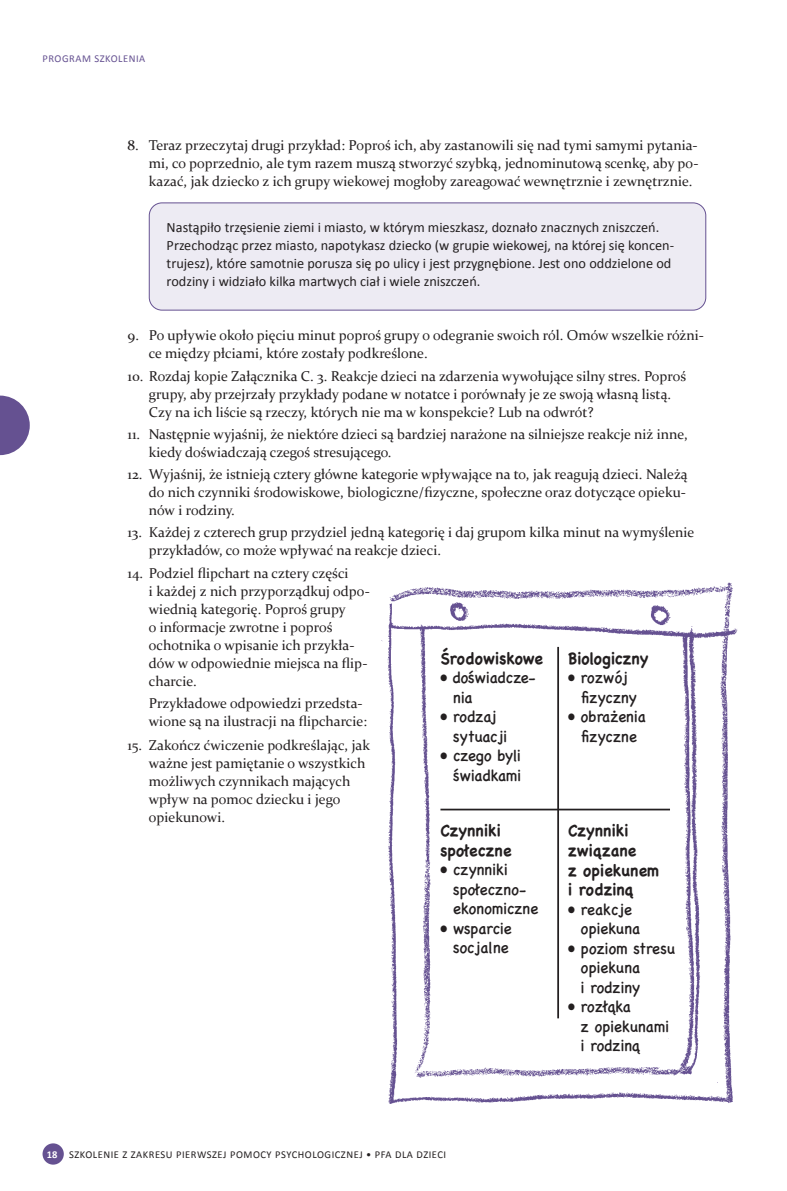
<style>
.page{position:relative;width:787px;height:1191px;background:#fff}
.page>*{position:absolute;margin:0;border:0;box-sizing:border-box;transform-origin:0 0}
.t1{font:16.5px/19.5px "Chalkboard SE";color:#231f20;scale:.91 1}
.t2{font:700 16.5px/19.8px "Chalkboard SE";color:#231f20;scale:.94 1}
.t3{font:14.25px/18px "Constantia";color:#231f20}
.Boksbrød{font:14.25px/18px "Calibri";color:#231f20}
.t4{font:10.5px "Calibri";letter-spacing:.05em;color:#231f20}
.t5{font:10.5px "Calibri";letter-spacing:.05em;color:#655191}
.s1{font-weight:700;color:#fff}
</style>
<div class="page">
<div style="left:43px;top:1143px;width:21px;height:21px;background:#655191;border-radius:50%"></div>
<svg style="left:0;top:395px;width:30px;height:60px"></svg>
<img style="left:382px;top:582px;width:356px;height:522px">
<hr style="left:557px;top:647px;width:2px;height:371px;background:#231f20">
<hr style="left:440px;top:808px;width:230px;height:2px;background:#231f20">
<div style="left:149px;top:203px;width:556px;height:107px;background:#edebf3;border-radius:13px"></div>
<div style="left:149px;top:202px;width:557px;height:108px;border:1px solid #655191;border-radius:13px"></div>
<p class="t5" style="left:43px;top:52px;width:104px">PROGRAM SZKOLENIA</p>
<p class="t3" style="left:149px;top:135px;width:551px;text-align:justify;text-indent:-21px">8. Teraz przeczytaj drugi przykład: Poproś ich, aby zastanowili się nad tymi samymi pytania&shy;mi, co poprzednio, ale tym razem muszą stworzyć szybką, jednominutową scenkę, aby po&shy;kazać, jak dziecko z ich grupy wiekowej mogłoby zareagować wewnętrznie i zewnętrznie.</p>
<p class="Boksbrød" style="left:167px;top:218px;width:509px">Nastąpiło trzęsienie ziemi i miasto, w którym mieszkasz, doznało znacznych zniszczeń.<br>Przechodząc przez miasto, napotykasz dziecko (w grupie wiekowej, na której się koncen&shy;trujesz), które samotnie porusza się po ulicy i jest przygnębione. Jest ono oddzielone od rodziny i widziało kilka martwych ciał i wiele zniszczeń.</p>
<p class="t3" style="left:149px;top:326px;width:556px;text-indent:-21px">9. Po upływie około pięciu minut poproś grupy o odegranie swoich ról. Omów wszelkie różni&shy;ce między płciami, które zostały podkreślone.</p>
<p class="t3" style="left:149px;top:366px;width:539px;text-indent:-21px">10. Rozdaj kopie Załącznika C. 3. Reakcje dzieci na zdarzenia wywołujące silny stres. Poproś grupy, aby przejrzały przykłady podane w notatce i porównały je ze swoją własną listą.<br>Czy na ich liście są rzeczy, których nie ma w konspekcie? Lub na odwrót?</p>
<p class="t3" style="left:149px;top:424px;width:540px;text-indent:-21px">11. Następnie wyjaśnij, że niektóre dzieci są bardziej narażone na silniejsze reakcje niż inne, kiedy doświadczają czegoś stresującego.</p>
<p class="t3" style="left:149px;top:464px;width:540px;text-indent:-21px">12. Wyjaśnij, że istnieją cztery główne kategorie wpływające na to, jak reagują dzieci. Należą do nich czynniki środowiskowe, biologiczne/fizyczne, społeczne oraz dotyczące opieku&shy;nów i rodziny.</p>
<p class="t3" style="left:149px;top:523px;width:547px;text-indent:-21px">13. Każdej z czterech grup przydziel jedną kategorię i daj grupom kilka minut na wymyślenie przykładów, co może wpływać na reakcje dzieci.</p>
<p class="t3" style="left:149px;top:563px;width:222px;text-indent:-21px">14. Podziel flipchart na cztery części<br>i każdej z nich przyporządkuj odpo&shy;wiednią kategorię. Poproś grupy<br>o informacje zwrotne i poproś ochotnika o wpisanie ich przykła&shy;dów w odpowiednie miejsca na flip&shy;charcie.</p>
<p class="t3" style="left:149px;top:693px;width:220px">Przykładowe odpowiedzi przedsta&shy;wione są na ilustracji na flipcharcie:</p>
<p class="t3" style="left:149px;top:735px;width:223px;text-indent:-21px">15. Zakończ ćwiczenie podkreślając, jak ważne jest pamiętanie o wszystkich możliwych czynnikach mających wpływ na pomoc dziecku i jego opiekunowi.</p>
<p class="t2" style="left:440px;top:648px;width:110px">Środowiskowe</p>
<p class="t1" style="left:453px;top:667px;width:92px;text-indent:-13px">• doświadcze&shy;nia</p>
<p class="t1" style="left:453px;top:706px;width:61px;text-indent:-13px">• rodzaj sytuacji</p>
<p class="t1" style="left:440px;top:745px;width:90px;text-align:right">• czego byli świadkami</p>
<p class="t2" style="left:568px;top:648px;width:87px">Biologiczny</p>
<p class="t1" style="left:581px;top:667px;width:63px;text-indent:-13px">• rozwój fizyczny</p>
<p class="t1" style="left:568px;top:706px;width:87px;text-align:center">• obrażenia fizyczne</p>
<p class="t2" style="left:440px;top:820px;width:77px">Czynniki społeczne</p>
<p class="t1" style="left:453px;top:859px;width:95px;text-indent:-13px">• czynniki społeczno&shy;ekonomiczne</p>
<p class="t1" style="left:440px;top:917px;width:80px;text-align:center">• wsparcie socjalne</p>
<p class="t2" style="left:568px;top:820px;width:98px">Czynniki związane<br>z opiekunem i rodziną</p>
<p class="t1" style="left:581px;top:898px;width:67px;text-indent:-13px">• reakcje opiekuna</p>
<p class="t1" style="left:581px;top:937px;width:105px;text-indent:-13px">• poziom stresu opiekuna<br>i rodziny</p>
<p class="t1" style="left:581px;top:996px;width:98px;text-indent:-13px">• rozłąka<br>z opiekunami i rodziną</p>
<p class="t4" style="left:47px;top:1148px;width:401px"><span class="s1">18</span> SZKOLENIE Z ZAKRESU PIERWSZEJ POMOCY PSYCHOLOGICZNEJ • PFA DLA DZIECI</p>
</div>
